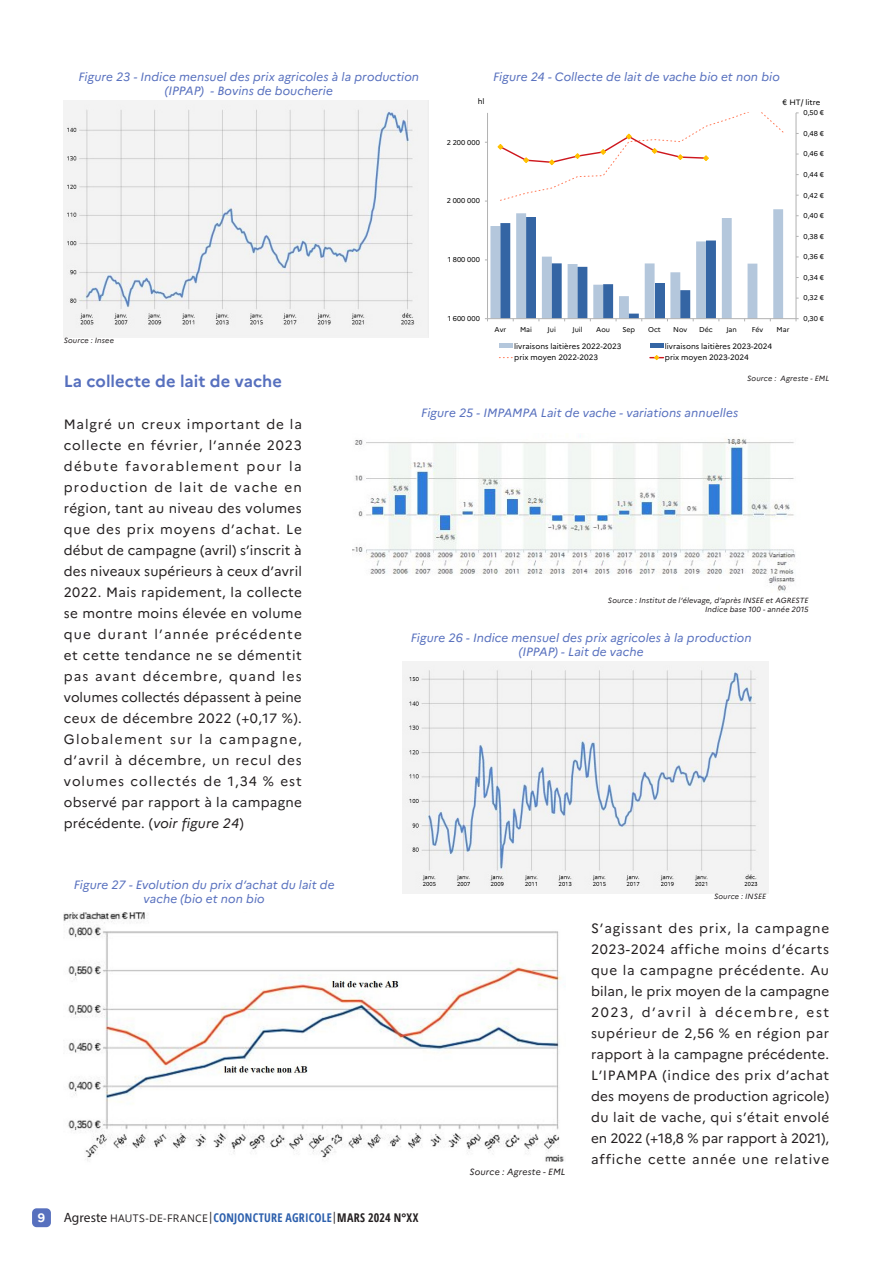
<style>
.page{position:relative;width:893px;height:1263px;background:#fff}
.page>*{position:absolute;margin:0;border:0;box-sizing:border-box;transform-origin:0 0}
.conjoncture_intertitre{font:700 16.5px "Marianne";color:#5770be}
.conjoncture_texte{font:13.5px/21px "Marianne";letter-spacing:.02em;color:#231f20;text-align:justify}
.t1{font:700 12.15px "Marianne";color:#fff}
.t2{font:italic 12px/14.4px "Marianne";letter-spacing:.005em;color:#5770be;text-align:center}
.t3{font:700 condensed 12px "Open Sans";letter-spacing:.02em;color:#2d60ad}
.SOURCE{font:italic 9px "Marianne";letter-spacing:.015em;color:#231f20}
.t4{font:7.8px "Marianne";color:#000}
.SOURCE-2{font:italic 7.5px "Marianne";letter-spacing:.015em;color:#231f20}
.t5{font:7.05px "Marianne";color:#000}
.s1{font-style:italic}
.s2{font-family:"Myriad Pro";font-weight:400;font-stretch:normal;font-size:13.5px;color:#231f20}
.s3{font-weight:400;font-stretch:normal;font-size:10.5px;color:#231f20}
.s4{font-weight:400;font-stretch:normal;color:#231f20}
.s5{color:#231f20}
</style>
<div class="page">
<div style="left:32px;top:1208px;width:19px;height:19px;background:#5770be;border-radius:5px"></div>
<hr style="left:796px;top:113px;width:1px;height:206px;background:#b2b2b2">
<hr style="left:487px;top:318px;width:309px;height:1px;background:#b2b2b2">
<hr style="left:487px;top:113px;width:1px;height:206px;background:#b2b2b2">
<svg style="left:485px;top:209px;width:298px;height:112px"></svg>
<svg style="left:497px;top:113px;width:287px;height:88px"></svg>
<div style="left:499px;top:343px;width:14px;height:5px;background:#b4c7dc"></div>
<div style="left:650px;top:343px;width:13px;height:5px;background:#3465a4"></div>
<svg style="left:650px;top:355px;width:13px;height:5px"></svg>
<img style="left:353px;top:435px;width:443px;height:157px">
<img style="left:402px;top:662px;width:366px;height:232px">
<img style="left:64px;top:912px;width:502px;height:250px">
<img style="left:64px;top:100px;width:364px;height:238px">
<p class="t2" style="left:78px;top:69px;width:342px">Figure 23 - Indice mensuel des prix agricoles à la production (IPPAP) - Bovins de boucherie</p>
<p class="SOURCE-2" style="left:64px;top:335px;width:52px">Source : Insee</p>
<p class="t2" style="left:493px;top:69px;width:288px">Figure 24 - Collecte de lait de vache bio et non bio</p>
<p class="t4" style="left:478px;top:96px;width:8px">hl</p>
<p class="t4" style="left:783px;top:96px;width:39px">€ HT/ litre</p>
<p class="t5" style="left:803px;top:107px;width:22px">0,50 €</p>
<p class="t5" style="left:803px;top:128px;width:22px">0,48 €</p>
<p class="t5" style="left:447px;top:137px;width:35px">2 200 000</p>
<p class="t5" style="left:803px;top:148px;width:22px">0,46 €</p>
<p class="t5" style="left:803px;top:169px;width:22px">0,44 €</p>
<p class="t5" style="left:447px;top:195px;width:35px">2 000 000</p>
<p class="t5" style="left:803px;top:190px;width:22px">0,42 €</p>
<p class="t5" style="left:803px;top:210px;width:22px">0,40 €</p>
<p class="t5" style="left:803px;top:231px;width:22px">0,38 €</p>
<p class="t5" style="left:448px;top:254px;width:34px">1 800 000</p>
<p class="t5" style="left:803px;top:251px;width:22px">0,36 €</p>
<p class="t5" style="left:803px;top:272px;width:22px">0,34 €</p>
<p class="t5" style="left:803px;top:293px;width:22px">0,32 €</p>
<p class="t5" style="left:448px;top:313px;width:34px">1 600 000</p>
<p class="t5" style="left:803px;top:313px;width:22px">0,30 €</p>
<p class="t5" style="left:494px;top:324px;width:13px">Avr</p>
<p class="t5" style="left:520px;top:324px;width:14px">Mai</p>
<p class="t5" style="left:548px;top:324px;width:10px">Jui</p>
<p class="t5" style="left:572px;top:324px;width:12px">Juil</p>
<p class="t5" style="left:596px;top:324px;width:15px">Aou</p>
<p class="t5" style="left:622px;top:324px;width:14px">Sep</p>
<p class="t5" style="left:648px;top:324px;width:14px">Oct</p>
<p class="t5" style="left:673px;top:324px;width:16px">Nov</p>
<p class="t5" style="left:699px;top:324px;width:15px">Déc</p>
<p class="t5" style="left:726px;top:324px;width:12px">Jan</p>
<p class="t5" style="left:752px;top:324px;width:13px">Fév</p>
<p class="t5" style="left:777px;top:324px;width:14px">Mar</p>
<p class="t4" style="left:514px;top:340px;width:109px">livraisons laitières 2022-2023</p>
<p class="t4" style="left:665px;top:340px;width:109px">livraisons laitières 2023-2024</p>
<p class="t4" style="left:514px;top:351px;width:85px">prix moyen 2022-2023</p>
<p class="t4" style="left:665px;top:351px;width:85px">prix moyen 2023-2024</p>
<p class="conjoncture_intertitre" style="left:64px;top:368px;width:220px">La collecte de lait de vache</p>
<p class="conjoncture_texte" style="left:64px;top:413px;width:240px">Malgré un creux important de la collecte en février, l’année 2023 débute favorablement pour la production de lait de vache en région, tant au niveau des volumes que des prix moyens d’achat. Le début de campagne (avril) s’inscrit à des niveaux supérieurs à ceux d’avril 2022. Mais rapidement, la collecte se montre moins élevée en volume que durant l’année précédente et cette tendance ne se démentit pas avant décembre, quand les volumes collectés dépassent à peine ceux de décembre 2022 (+0,17 %).<br>Globalement sur la campagne, d’avril à décembre, un recul des volumes collectés de 1,34 % est observé par rapport à la campagne précédente. (<span class="s1">voir figure 24</span>)</p>
<p class="t2" style="left:74px;top:876px;width:262px">Figure 27 - Evolution du prix d’achat du lait de vache (bio et non bio</p>
<p class="SOURCE-2" style="left:747px;top:373px;width:83px">Source : Agreste - EML</p>
<p class="t2" style="left:421px;top:405px;width:319px">Figure 25 - IMPAMPA Lait de vache - variations annuelles</p>
<p class="SOURCE-2" style="left:608px;top:594px;width:202px">Source : Institut de l’élevage, d’après INSEE et AGRESTE</p>
<p class="SOURCE-2" style="left:705px;top:603px;width:105px">Indice base 100 - année 2015</p>
<p class="t2" style="left:411px;top:629px;width:342px">Figure 26 - Indice mensuel des prix agricoles à la production (IPPAP) - Lait de vache</p>
<p class="SOURCE-2" style="left:714px;top:891px;width:54px">Source : INSEE</p>
<p class="SOURCE" style="left:470px;top:1164px;width:97px">Source : Agreste - EML</p>
<p class="conjoncture_texte" style="left:591px;top:917px;width:240px">S’agissant des prix, la campagne 2023-2024 affiche moins d’écarts que la campagne précédente. Au bilan, le prix moyen de la campagne 2023, d’avril à décembre, est supérieur de 2,56 % en région par rapport à la campagne précédente.<br>L’IPAMPA (indice des prix d’achat des moyens de production agricole) du lait de vache, qui s’était envolé en 2022 (+18,8 % par rapport à 2021), affiche cette année une relative</p>
<p class="t1" style="left:38px;top:1208px;width:9px">9</p>
<p class="t3" style="left:64px;top:1209px;width:356px"><span class="s2">Agreste</span> <span class="s3">HAUTS-DE-FRANCE</span><span class="s4">|</span>CONJONCTURE AGRICOLE<span class="s4">|</span><span class="s5">MARS 2024 N°XX</span></p>
</div>
